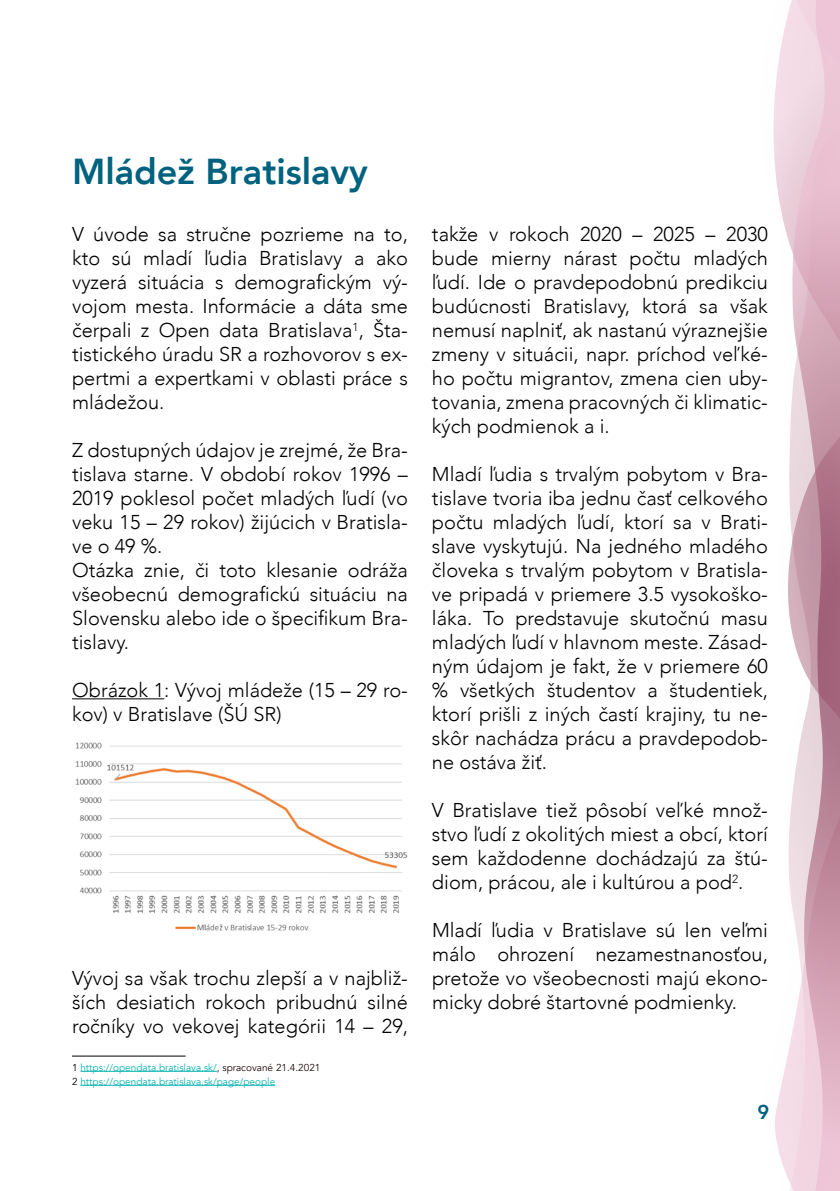
<style>
.page{position:relative;width:840px;height:1191px;background:#fff}
.page>*{position:absolute;margin:0;border:0;box-sizing:border-box;transform-origin:0 0}
.t1{font:800 36px "Avenir";color:#00627f}
.t2{font:300 20px/24px "Avenir";color:#000;text-align:justify}
.t3{font:800 20px "Avenir";color:#00627f}
.t4{font:10px "Avenir";color:#06b2b1}
.s1{color:#000}
.s2{color:#1f090a}
</style>
<div class="page">
<img style="left:773px;top:15px;width:15px;height:1163px">
<svg style="left:788px;top:0;width:51px;height:1191px;background:#dcbac6"></svg>
<hr style="left:80px;top:1071px;width:137px;height:1px;background:#06b2b1">
<hr style="left:72px;top:1055px;width:113px;height:1px;background:#000">
<hr style="left:72px;top:698px;width:92px;height:1px;background:#000">
<hr style="left:80px;top:1085px;width:195px;height:1px;background:#06b2b1">
<img style="left:75px;top:742px;width:333px;height:189px">
<h1 class="t1" style="left:72px;top:144px;width:297px">Mládež Bratislavy</h1>
<p class="t2" style="left:72px;top:222px;width:337px">V úvode sa stručne pozrieme na to, kto sú mladí ľudia Bratislavy a ako vyzerá situácia s demografickým vý&shy;vojom mesta. Informácie a dáta sme čerpali z Open data Bratislava<sup>1</sup>, Šta&shy;tistického úradu SR a rozhovorov s ex&shy;pertmi a expertkami v oblasti práce s mládežou.</p>
<p class="t2" style="left:72px;top:438px;width:337px;text-align:left">Z dostupných údajov je zrejmé, že Bra&shy;tislava starne. V období rokov 1996 –<br>2019 poklesol počet mladých ľudí (vo veku 15 – 29 rokov) žijúcich v Bratisla&shy;ve o 49 %.<br>Otázka znie, či toto klesanie odráža všeobecnú demografickú situáciu na<br>Slovensku alebo ide o špecifikum Bra&shy;tislavy.</p>
<p class="t2" style="left:72px;top:678px;width:337px">Obrázok 1: Vývoj mládeže (15 – 29 ro&shy;kov) v Bratislave (ŠÚ SR)</p>
<p class="t2" style="left:72px;top:966px;width:337px">Vývoj sa však trochu zlepší a v najbliž&shy;ších desiatich rokoch pribudnú silné ročníky vo vekovej kategórii 14 – 29,</p>
<p class="t4" style="left:72px;top:1061px;width:250px"><span class="s1">1</span> https://opendata.bratislava.sk/<span class="s2">, spracované 21.4.2021</span></p>
<p class="t4" style="left:72px;top:1075px;width:204px"><span class="s1">2</span> https://opendata.bratislava.sk/page/people</p>
<p class="t2" style="left:432px;top:222px;width:337px">takže v rokoch 2020 – 2025 – 2030 bude mierny nárast počtu mladých ľudí. Ide o pravdepodobnú predikciu budúcnosti Bratislavy, ktorá sa však nemusí naplniť, ak nastanú výraznejšie zmeny v situácii, napr. príchod veľké&shy;ho počtu migrantov, zmena cien uby&shy;tovania, zmena pracovných či klimatic&shy;kých podmienok a i.</p>
<p class="t2" style="left:432px;top:462px;width:337px">Mladí ľudia s trvalým pobytom v Bra&shy;tislave tvoria iba jednu časť celkového počtu mladých ľudí, ktorí sa v Brati&shy;slave vyskytujú. Na jedného mladého človeka s trvalým pobytom v Bratisla&shy;ve pripadá v priemere 3.5 vysokoško&shy;láka. To predstavuje skutočnú masu mladých ľudí v hlavnom meste. Zásad&shy;ným údajom je fakt, že v priemere 60 % všetkých študentov a študentiek, ktorí prišli z iných častí krajiny, tu ne&shy;skôr nachádza prácu a pravdepodob&shy;ne ostáva žiť.</p>
<p class="t2" style="left:432px;top:798px;width:337px">V Bratislave tiež pôsobí veľké množ&shy;stvo ľudí z okolitých miest a obcí, ktorí sem každodenne dochádzajú za štú&shy;diom, prácou, ale i kultúrou a pod<sup>2</sup>.</p>
<p class="t2" style="left:432px;top:918px;width:337px">Mladí ľudia v Bratislave sú len veľmi málo ohrození nezamestnanosťou, pretože vo všeobecnosti majú ekono&shy;micky dobré štartovné podmienky.</p>
<p class="t3" style="left:757px;top:1096px;width:13px">9</p>
</div>
